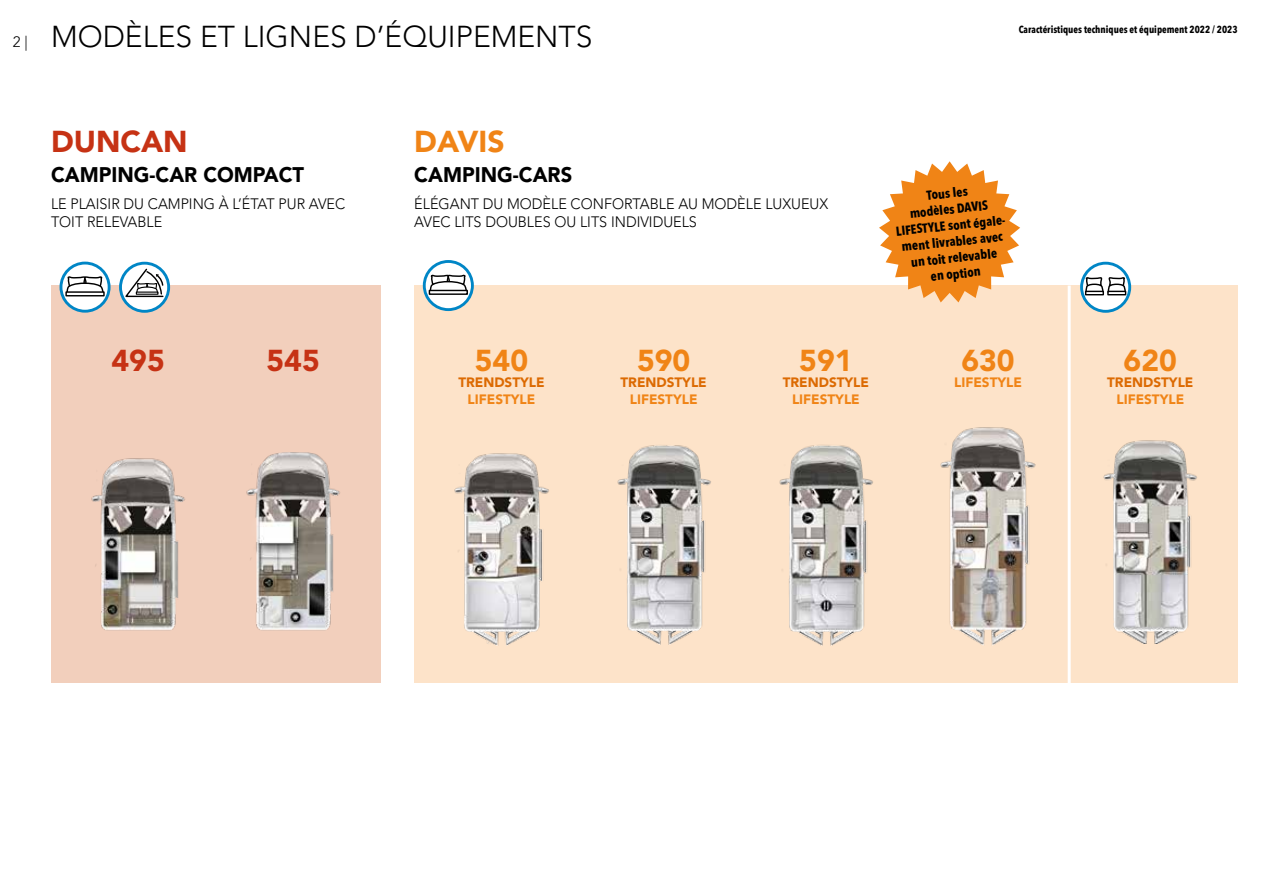
<style>
.page{position:relative;width:1263px;height:893px;background:#fff}
.page>*{position:absolute;margin:0;border:0;box-sizing:border-box;transform-origin:0 0}
.t1{font:300 30px "Avenir LT Std";color:#000}
.t2{font:900 30px "Avenir LT Std";color:#f08416}
.t3{font:900 30px "Avenir LT Std";color:#c63214}
.t4{font:900 21px "Avenir LT Std";color:#000;scale:.96 1}
.t5{font:300 15px/18px "Avenir LT Std";color:#000;scale:.96 1}
.t6{font:300 15px "Avenir LT Std";color:#000}
.t7{font:900 13.5px "Avenir LT Std";color:#f08416}
.t8{font:900 13.5px "Avenir LT Std";color:#dc6a02}
.t9{font:700 condensed 13.05px/16.2px "Avenir Next LT Pro";color:#000;text-align:center}
.t10{font:700 condensed 10.2px "Avenir Next LT Pro";color:#000;scale:.96 1}
</style>
<div class="page">
<div style="left:51px;top:286px;width:329px;height:397px;background:#f2cfbc"></div>
<div style="left:414px;top:286px;width:823px;height:397px;background:#fde3c9"></div>
<img style="left:617px;top:445px;width:94px;height:200px">
<img style="left:779px;top:445px;width:94px;height:200px">
<img style="left:940px;top:427px;width:96px;height:219px">
<img style="left:1103px;top:440px;width:94px;height:204px">
<img style="left:454px;top:453px;width:95px;height:192px">
<img style="left:246px;top:452px;width:94px;height:179px">
<img style="left:91px;top:458px;width:94px;height:173px">
<svg style="left:120px;top:263px;width:49px;height:48px"></svg>
<div style="left:119px;top:262px;width:51px;height:51px;border:3px solid #0086c6;border-radius:50%"></div>
<svg style="left:123px;top:267px;width:41px;height:31px"></svg>
<svg style="left:424px;top:261px;width:48px;height:49px"></svg>
<div style="left:423px;top:260px;width:51px;height:51px;border:3px solid #0086c6;border-radius:50%"></div>
<svg style="left:429px;top:274px;width:39px;height:16px"></svg>
<hr style="left:429px;top:290px;width:38px;height:4px;background:#fff">
<div style="left:429px;top:290px;width:39px;height:5px;border:1px solid #000"></div>
<svg style="left:61px;top:263px;width:48px;height:48px"></svg>
<div style="left:60px;top:262px;width:51px;height:51px;border:3px solid #0086c6;border-radius:50%"></div>
<svg style="left:66px;top:275px;width:39px;height:16px"></svg>
<hr style="left:66px;top:292px;width:38px;height:4px;background:#fff">
<div style="left:65px;top:291px;width:40px;height:5px;border:1px solid #000"></div>
<hr style="left:1068px;top:286px;width:3px;height:456px;background:#fff">
<svg style="left:1081px;top:263px;width:49px;height:48px"></svg>
<div style="left:1080px;top:262px;width:51px;height:51px;border:3px solid #0086c6;border-radius:50%"></div>
<div style="left:1085px;top:291px;width:19px;height:4px;border:1px solid #000"></div>
<svg style="left:1084px;top:276px;width:43px;height:18px"></svg>
<div style="left:1107px;top:291px;width:19px;height:4px;border:1px solid #000"></div>
<svg style="left:879px;top:161px;width:141px;height:141px"></svg>
<p class="t6" style="left:13px;top:33px;width:17px">2 |</p>
<h1 class="t1" style="left:51px;top:19px;width:543px">MODÈLES ET LIGNES D’ÉQUIPEMENTS</h1>
<p class="t10" style="left:1019px;top:23px;width:229px">Caractéristiques techniques et équipement 2022 / 2023</p>
<h1 class="t3" style="left:51px;top:123px;width:138px">DUNCAN</h1>
<h1 class="t2" style="left:414px;top:123px;width:92px">DAVIS</h1>
<h2 class="t4" style="left:51px;top:162px;width:265px">CAMPING-CAR COMPACT</h2>
<p class="t5" style="left:51px;top:194px;width:308px">LE PLAISIR DU CAMPING À L’ÉTAT PUR AVEC<br>TOIT RELEVABLE</p>
<h1 class="t3" style="left:112px;top:342px;width:55px">495</h1>
<h1 class="t3" style="left:266px;top:342px;width:55px">545</h1>
<h2 class="t4" style="left:414px;top:162px;width:166px">CAMPING-CARS</h2>
<p class="t5" style="left:414px;top:194px;width:433px">ÉLÉGANT DU MODÈLE CONFORTABLE AU MODÈLE LUXUEUX<br>AVEC LITS DOUBLES OU LITS INDIVIDUELS</p>
<p class="t9" style="left:892px;top:191px;width:114px;rotate:-6deg">Tous les<br>modèles DAVIS<br>LIFESTYLE sont égale&shy;ment livrables avec un toit relevable<br>en option</p>
<h1 class="t2" style="left:475px;top:342px;width:55px">540</h1>
<p class="t8" style="left:458px;top:374px;width:88px">TRENDSTYLE</p>
<p class="t7" style="left:468px;top:391px;width:69px">LIFESTYLE</p>
<h1 class="t2" style="left:637px;top:342px;width:55px">590</h1>
<p class="t8" style="left:620px;top:374px;width:88px">TRENDSTYLE</p>
<p class="t7" style="left:630px;top:391px;width:69px">LIFESTYLE</p>
<h1 class="t2" style="left:799px;top:342px;width:55px">591</h1>
<p class="t8" style="left:783px;top:374px;width:88px">TRENDSTYLE</p>
<p class="t7" style="left:792px;top:391px;width:69px">LIFESTYLE</p>
<h1 class="t2" style="left:961px;top:342px;width:55px">630</h1>
<p class="t7" style="left:954px;top:374px;width:69px">LIFESTYLE</p>
<h1 class="t2" style="left:1124px;top:342px;width:55px">620</h1>
<p class="t8" style="left:1107px;top:374px;width:88px">TRENDSTYLE</p>
<p class="t7" style="left:1116px;top:391px;width:69px">LIFESTYLE</p>
</div>
